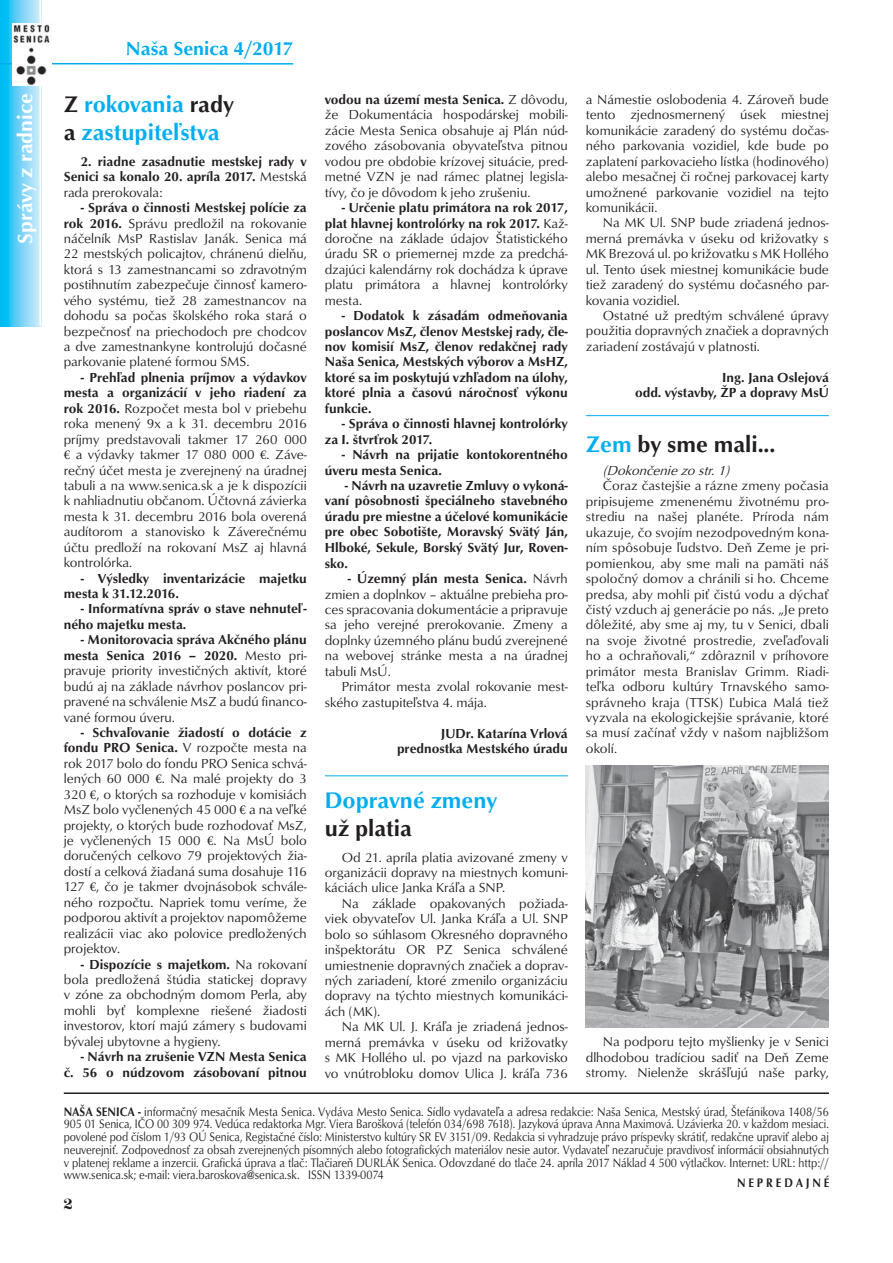
<style>
.page{position:relative;width:893px;height:1263px;background:#fff}
.page>*{position:absolute;margin:0;border:0;box-sizing:border-box;transform-origin:0 0}
.t1{font:500 23.25px/28px "Optus TCE";color:#00aeef}
.t2{font:500 23.25px "Optus TCE";color:#231f20}
.t3{font:500 21px "Optus TCE";color:#fff}
.t4{font:500 19.5px "Optus TCE";color:#00aeef}
.t5{font:14.25px "Tiffany CS Demi";color:#231f20}
.t6{font:13.5px/15.5px "Optus TCE";color:#231f20;text-align:justify}
.t7{font:500 13.5px/15.5px "Optus TCE";color:#231f20}
.t8{font:italic 13.5px "Optus TCE";color:#231f20}
.t9{font:12.75px/12.8px "Optus TCE";color:#231f20;text-align:justify;scale:.88 1}
.t10{font:500 12.75px "Optus TCE";color:#231f20;scale:.88 1}
.s1{color:#231f20}
.s2{font-weight:400}
.s3{font-weight:500}
.s4{font-family:"Minion Pro"}
.s5{color:#00aeef}
</style>
<div class="page">
<svg style="left:0;top:0;width:40px;height:326px;background:#5dcff6"></svg>
<hr style="left:0;top:63px;width:293px;height:2px;background:#00aeef">
<img style="left:12px;top:23px;width:40px;height:62px">
<hr style="left:64px;top:1092px;width:765px;height:2px;background:#231f20">
<img style="left:586px;top:765px;width:243px;height:262px">
<hr style="left:325px;top:775px;width:243px;height:1px;background:#00aeef">
<hr style="left:586px;top:415px;width:243px;height:1px;background:#00aeef">
<h2 class="t3" style="left:17px;top:244px;width:151px;rotate:-90deg">Správy z radnice</h2>
<h3 class="t4" style="left:126px;top:40px;width:169px">Naša Senica 4/2017</h3>
<h1 class="t1" style="left:64px;top:92px;width:172px"><span class="s1">Z</span> rokovania <span class="s1">rady a</span> zastupiteľstva</h1>
<p class="t7" style="left:64px;top:155px;width:245px;text-align:justify;text-indent:17px">2. riadne zasadnutie mestskej rady v Senici sa konalo 20. apríla 2017. <span class="s2">Mestská rada prerokovala:</span></p>
<p class="t6" style="left:64px;top:201px;width:245px;text-indent:17px"><span class="s3">- Správa o činnosti Mestskej polície za rok 2016.</span> Správu predložil na rokovanie náčelník MsP Rastislav Janák. Senica má 22 mestských policajtov, chránenú dielňu, ktorá s 13 zamestnancami so zdravotným postihnutím zabezpečuje činnosť kamero&shy;vého systému, tiež 28 zamestnancov na dohodu sa počas školského roka stará o bezpečnosť na priechodoch pre chodcov a dve zamestnankyne kontrolujú dočasné parkovanie platené formou SMS.</p>
<p class="t6" style="left:64px;top:371px;width:245px;text-indent:17px"><span class="s3">- Prehľad plnenia príjmov a výdavkov mesta a organizácií v jeho riadení za rok 2016.</span> Rozpočet mesta bol v priebehu roka menený 9x a k 31. decembru 2016 príjmy predstavovali takmer 17 260 000 <span class="s4">€</span> a výdavky takmer 17 080 000 <span class="s4">€</span>. Záve&shy;rečný účet mesta je zverejnený na úradnej tabuli a na www.senica.sk a je k dispozícii k nahliadnutiu občanom. Účtovná závierka mesta k 31. decembru 2016 bola overená audítorom a stanovisko k Záverečnému účtu predloží na rokovaní MsZ aj hlavná kontrolórka.</p>
<p class="t7" style="left:64px;top:571px;width:245px;text-indent:17px">- Výsledky inventarizácie majetku mesta k 31.12.2016.</p>
<p class="t7" style="left:64px;top:602px;width:245px;text-indent:17px">- Informatívna správ o stave nehnuteľ&shy;ného majetku mesta.</p>
<p class="t6" style="left:64px;top:633px;width:245px;text-indent:17px"><span class="s3">- Monitorovacia správa Akčného plánu mesta Senica 2016 – 2020.</span> Mesto pri&shy;pravuje priority investičných aktivít, ktoré budú aj na základe návrhov poslancov pri&shy;pravené na schválenie MsZ a budú financo&shy;vané formou úveru.</p>
<p class="t6" style="left:64px;top:726px;width:245px;text-indent:17px"><span class="s3">- Schvaľovanie žiadostí o dotácie z fondu PRO Senica.</span> V rozpočte mesta na rok 2017 bolo do fondu PRO Senica schvá&shy;lených 60 000 <span class="s4">€</span>. Na malé projekty do 3<br>320 <span class="s4">€</span>, o ktorých sa rozhoduje v komisiách MsZ bolo vyčlenených 45 000 <span class="s4">€</span> a na veľké projekty, o ktorých bude rozhodovať MsZ, je vyčlenených 15 000 <span class="s4">€</span>. Na MsÚ bolo doručených celkovo 79 projektových žia&shy;dostí a celková žiadaná suma dosahuje 116<br>127 <span class="s4">€</span>, čo je takmer dvojnásobok schvále&shy;ného rozpočtu. Napriek tomu veríme, že podporou aktivít a projektov napomôžeme realizácii viac ako polovice predložených projektov.</p>
<p class="t6" style="left:64px;top:957px;width:245px;text-indent:17px"><span class="s3">- Dispozície s majetkom.</span> Na rokovaní bola predložená štúdia statickej dopravy v zóne za obchodným domom Perla, aby mohli byť komplexne riešené žiadosti investorov, ktorí majú zámery s budovami bývalej ubytovne a hygieny.</p>
<p class="t7" style="left:64px;top:1050px;width:245px;text-align:right">- Návrh na zrušenie VZN Mesta Senica<br>č. 56 o núdzovom zásobovaní pitnou</p>
<p class="t6" style="left:325px;top:93px;width:245px"><span class="s3">vodou na území mesta Senica.</span> Z dôvodu, že Dokumentácia hospodárskej mobili&shy;zácie Mesta Senica obsahuje aj Plán núd&shy;zového zásobovania obyvateľstva pitnou vodou pre obdobie krízovej situácie, pred&shy;metné VZN je nad rámec platnej legisla&shy;tívy, čo je dôvodom k jeho zrušeniu.</p>
<p class="t6" style="left:325px;top:201px;width:245px;text-indent:17px"><span class="s3">- Určenie platu primátora na rok 2017, plat hlavnej kontrolórky na rok 2017.</span> Kaž&shy;doročne na základe údajov Štatistického úradu SR o priemernej mzde za predchá&shy;dzajúci kalendárny rok dochádza k úprave platu primátora a hlavnej kontrolórky mesta.</p>
<p class="t7" style="left:325px;top:309px;width:245px;text-align:justify;text-indent:17px">- Dodatok k zásadám odmeňovania poslancov MsZ, členov Mestskej rady, čle&shy;nov komisií MsZ, členov redakčnej rady Naša Senica, Mestských výborov a MsHZ, ktoré sa im poskytujú vzhľadom na úlohy, ktoré plnia a časovú náročnosť výkonu funkcie.</p>
<p class="t7" style="left:325px;top:417px;width:244px;text-indent:17px">- Správa o činnosti hlavnej kontrolórky za I. štvrťrok 2017.</p>
<p class="t7" style="left:325px;top:448px;width:245px;text-indent:17px">- Návrh na prijatie kontokorentného úveru mesta Senica.</p>
<p class="t7" style="left:325px;top:479px;width:245px;text-align:justify;text-indent:20px">- Návrh na uzavretie Zmluvy o vykoná&shy;vaní pôsobnosti špeciálneho stavebného úradu pre miestne a účelové komunikácie pre obec Sobotište, Moravský Svätý Ján, Hlboké, Sekule, Borský Svätý Jur, Roven&shy;sko.</p>
<p class="t6" style="left:325px;top:572px;width:245px;text-indent:23px"><span class="s3">- Územný plán mesta Senica.</span> Návrh zmien a doplnkov – aktuálne prebieha pro&shy;ces spracovania dokumentácie a pripravuje sa jeho verejné prerokovanie. Zmeny a doplnky územného plánu budú zverejnené na webovej stránke mesta a na úradnej tabuli MsÚ.</p>
<p class="t6" style="left:325px;top:680px;width:245px;text-indent:17px">Primátor mesta zvolal rokovanie mest&shy;ského zastupiteľstva 4. mája.</p>
<p class="t7" style="left:397px;top:726px;width:172px;text-align:right">JUDr. Katarína Vrlová prednostka Mestského úradu</p>
<h1 class="t1" style="left:325px;top:788px;width:174px">Dopravné zmeny</h1>
<h1 class="t2" style="left:325px;top:819px;width:89px">už platia</h1>
<p class="t6" style="left:325px;top:850px;width:245px;text-indent:17px">Od 21. apríla platia avizované zmeny v organizácii dopravy na miestnych komuni&shy;káciách ulice Janka Kráľa a SNP.</p>
<p class="t6" style="left:325px;top:897px;width:245px;text-indent:17px">Na základe opakovaných požiada&shy;viek obyvateľov Ul. Janka Kráľa a Ul. SNP bolo so súhlasom Okresného dopravného inšpektorátu OR PZ Senica schválené umiestnenie dopravných značiek a doprav&shy;ných zariadení, ktoré zmenilo organizáciu dopravy na týchto miestnych komunikáci&shy;ách (MK).</p>
<p class="t6" style="left:325px;top:1020px;width:245px;text-indent:17px">Na MK Ul. J. Kráľa je zriadená jednos&shy;merná premávka v úseku od križovatky s MK Hollého ul. po vjazd na parkovisko vo vnútrobloku domov Ulica J. kráľa 736</p>
<p class="t6" style="left:586px;top:93px;width:245px">a Námestie oslobodenia 4. Zároveň bude tento zjednosmernený úsek miestnej komunikácie zaradený do systému dočas&shy;ného parkovania vozidiel, kde bude po zaplatení parkovacieho lístka (hodinového) alebo mesačnej či ročnej parkovacej karty umožnené parkovanie vozidiel na tejto komunikácii.</p>
<p class="t6" style="left:586px;top:216px;width:245px;text-indent:17px">Na MK Ul. SNP bude zriadená jednos&shy;merná premávka v úseku od križovatky s MK Brezová ul. po križovatku s MK Hollého ul. Tento úsek miestnej komunikácie bude tiež zaradený do systému dočasného par&shy;kovania vozidiel.</p>
<p class="t6" style="left:586px;top:309px;width:245px;text-indent:17px">Ostatné už predtým schválené úpravy použitia dopravných značiek a dopravných zariadení zostávajú v platnosti.</p>
<p class="t7" style="left:635px;top:371px;width:195px;text-align:right">Ing. Jana Oslejová<br>odd. výstavby, ŽP a dopravy MsÚ</p>
<h1 class="t2" style="left:586px;top:435px;width:191px"><span class="s5">Zem</span> by sme mali...</h1>
<p class="t8" style="left:603px;top:465px;width:131px">(Dokončenie zo str.1)</p>
<p class="t6" style="left:586px;top:479px;width:245px;text-indent:17px">Čoraz častejšie a rázne zmeny počasia pripisujeme zmenenému životnému pro&shy;strediu na našej planéte. Príroda nám ukazuje, čo svojím nezodpovedným kona&shy;ním spôsobuje ľudstvo. Deň Zeme je pri&shy;pomienkou, aby sme mali na pamäti náš spoločný domov a chránili si ho. Chceme predsa, aby mohli piť čistú vodu a dýchať čistý vzduch aj generácie po nás. „Je preto dôležité, aby sme aj my, tu v Senici, dbali na svoje životné prostredie, zveľaďovali ho a ochraňovali,“ zdôraznil v príhovore primátor mesta Branislav Grimm. Riadi&shy;teľka odboru kultúry Trnavského samo&shy;správneho kraja (TTSK) Ľubica Malá tiež vyzvala na ekologickejšie správanie, ktoré sa musí začínať vždy v našom najbližšom okolí.</p>
<p class="t6" style="left:586px;top:1035px;width:245px;text-indent:17px">Na podporu tejto myšlienky je v Senici dlhodobou tradíciou sadiť na Deň Zeme stromy. Nielenže skrášľujú naše parky,</p>
<p class="t9" style="left:64px;top:1106px;width:871px"><span class="s3">NAŠA SENICA -</span> informačný mesačník Mesta Senica. Vydáva Mesto Senica. Sídlo vydavateľa a adresa redakcie: Naša Senica, Mestský úrad, Štefánikova 1408/56<br>905 01 Senica, IČO 00 309 974. Vedúca redaktorka Mgr. Viera Barošková (telefón 034/698 7618). Jazyková úprava Anna Maximová. Uzávierka 20. v každom mesiaci. povolené pod číslom 1/93 OÚ Senica, Registačné číslo: Ministerstvo kultúry SR EV 3151/09. Redakcia si vyhradzuje právo príspevky skrátiť, redakčne upraviť alebo aj neuverejniť. Zodpovednosť za obsah zverejnených písomných alebo fotografických materiálov nesie autor. Vydavateľ nezaručuje pravdivosť informácií obsiahnutých v platenej reklame a inzercii. Grafická úprava a tlač: Tlačiareň DURLÁK Senica. Odovzdané do tlače 24. apríla 2017 Náklad 4 500 výtlačkov. Internet: URL: http:// www.senica.sk; e-mail: viera.baroskova@senica.sk. ISSN 1339-0074</p>
<p class="t10" style="left:737px;top:1177px;width:107px">N E P R E D A J N É</p>
<p class="t5" style="left:64px;top:1195px;width:10px">2</p>
</div>
